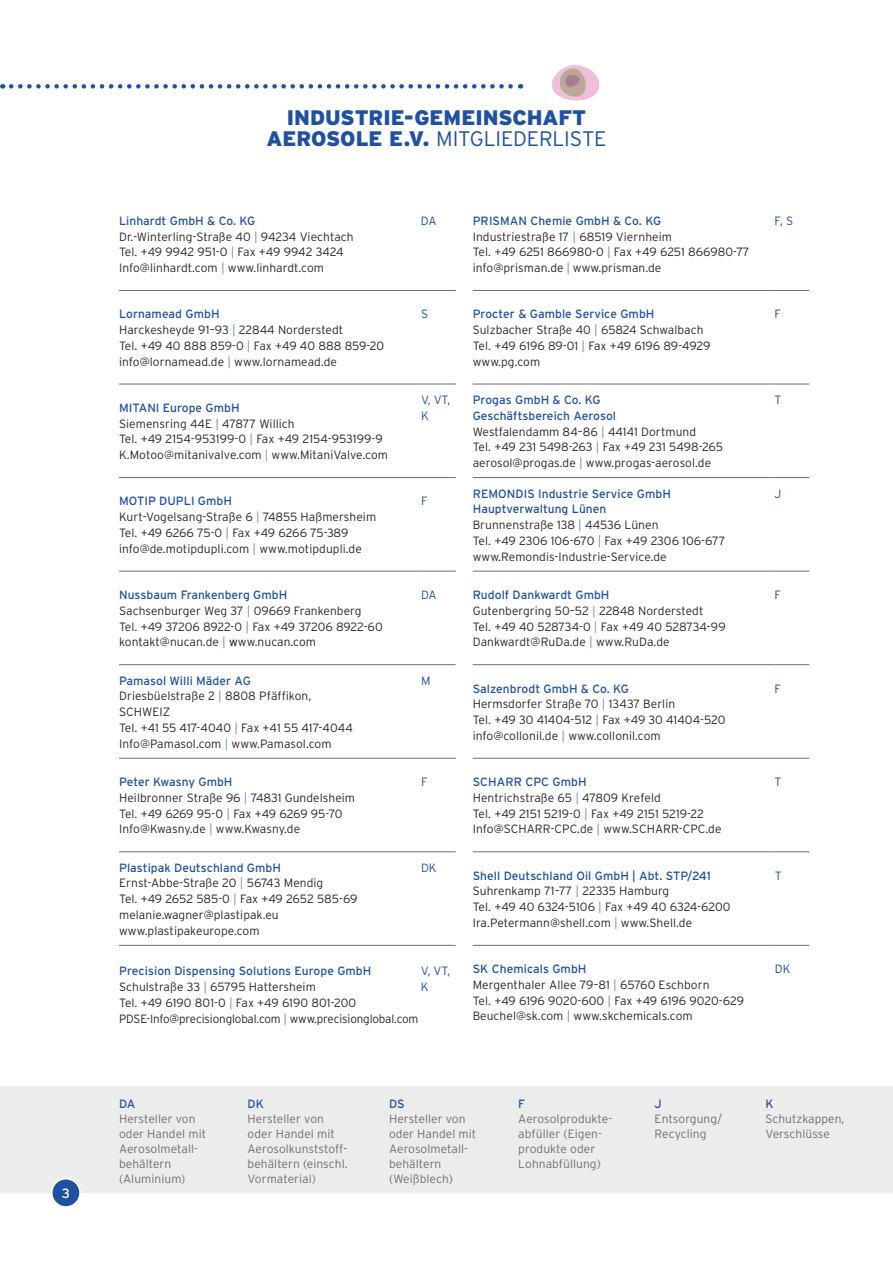
<style>
.page{position:relative;width:893px;height:1263px;background:#fff}
.page>*{position:absolute;margin:0;border:0;box-sizing:border-box;transform-origin:0 0}
.t1{font:900 21px/21px "Interstate";color:#2051a0;text-align:center}
.t2{font:13.5px "Interstate";color:#fff}
.t3{font:300 12px/15.8px "Interstate";letter-spacing:.005em;color:#282827}
.t4{font:300 12px/15px "Interstate";letter-spacing:.005em;color:#6f6f6e}
.t5{font:300 12px/15.8px "Interstate";letter-spacing:-.005em;color:#2051a0}
.t6{font:12px "Interstate";color:#2051a0}
.s1{font-weight:300}
.s2{font-weight:400;color:#2051a0}
.s3{color:#5e8ec6}
.s4{color:#000}
</style>
<div class="page">
<div style="left:0;top:1086px;width:893px;height:107px;background:#ececed"></div>
<svg style="left:552px;top:65px;width:48px;height:36px"></svg>
<svg style="left:11px;top:84px;width:510px;height:5px"></svg>
<hr style="left:119px;top:384px;width:302px;height:1px;background:#6f6f6e">
<hr style="left:421px;top:384px;width:35px;height:1px;background:#6f6f6e">
<hr style="left:119px;top:477px;width:302px;height:1px;background:#6f6f6e">
<hr style="left:421px;top:477px;width:35px;height:1px;background:#6f6f6e">
<hr style="left:119px;top:571px;width:302px;height:1px;background:#6f6f6e">
<hr style="left:421px;top:571px;width:35px;height:1px;background:#6f6f6e">
<hr style="left:119px;top:664px;width:302px;height:1px;background:#6f6f6e">
<hr style="left:421px;top:664px;width:35px;height:1px;background:#6f6f6e">
<hr style="left:119px;top:758px;width:302px;height:1px;background:#6f6f6e">
<hr style="left:421px;top:758px;width:35px;height:1px;background:#6f6f6e">
<hr style="left:119px;top:290px;width:302px;height:1px;background:#6f6f6e">
<hr style="left:421px;top:290px;width:35px;height:1px;background:#6f6f6e">
<hr style="left:119px;top:945px;width:302px;height:1px;background:#6f6f6e">
<hr style="left:421px;top:945px;width:35px;height:1px;background:#6f6f6e">
<hr style="left:119px;top:851px;width:302px;height:1px;background:#6f6f6e">
<hr style="left:421px;top:851px;width:35px;height:1px;background:#6f6f6e">
<hr style="left:473px;top:384px;width:302px;height:1px;background:#6f6f6e">
<hr style="left:775px;top:384px;width:34px;height:1px;background:#6f6f6e">
<hr style="left:473px;top:477px;width:302px;height:1px;background:#6f6f6e">
<hr style="left:775px;top:477px;width:34px;height:1px;background:#6f6f6e">
<hr style="left:473px;top:571px;width:302px;height:1px;background:#6f6f6e">
<hr style="left:775px;top:571px;width:34px;height:1px;background:#6f6f6e">
<hr style="left:473px;top:664px;width:302px;height:1px;background:#6f6f6e">
<hr style="left:775px;top:664px;width:34px;height:1px;background:#6f6f6e">
<hr style="left:473px;top:290px;width:302px;height:1px;background:#6f6f6e">
<hr style="left:775px;top:290px;width:34px;height:1px;background:#6f6f6e">
<hr style="left:473px;top:758px;width:302px;height:1px;background:#6f6f6e">
<hr style="left:775px;top:758px;width:34px;height:1px;background:#6f6f6e">
<hr style="left:473px;top:945px;width:302px;height:1px;background:#6f6f6e">
<hr style="left:775px;top:945px;width:34px;height:1px;background:#6f6f6e">
<hr style="left:473px;top:851px;width:302px;height:1px;background:#6f6f6e">
<hr style="left:775px;top:851px;width:34px;height:1px;background:#6f6f6e">
<div style="left:52px;top:1179px;width:28px;height:28px;background:#2051a0;border-radius:50%"></div>
<div style="left:51px;top:1178px;width:30px;height:30px;border:2px solid #fff;border-radius:50%"></div>
<p class="t2" style="left:62px;top:1186px;width:10px">3</p>
<h1 class="t1" style="left:267px;top:107px;width:342px">INDUSTRIE-GEMEINSCHAFT<br>AEROSOLE E.V. <span class="s1">MITGLIEDERLISTE</span></h1>
<p class="t3" style="left:119px;top:213px;width:236px"><span class="s2">Linhardt GmbH &amp; Co. KG </span>Dr.-Winterling-Straße 40 <span class="s3">|</span> 94234 Viechtach Tel. +49 9942 951-0 <span class="s3">|</span> Fax +49 9942 3424<br>Info@linhardt.com <span class="s3">|</span> www.linhardt.com</p>
<p class="t5" style="left:421px;top:213px;width:17px">DA</p>
<p class="t3" style="left:119px;top:306px;width:267px"><span class="s2">Lornamead GmbH<br></span>Harckesheyde 91–93 <span class="s3">|</span> 22844 Norderstedt<br>Tel. +49 40 888 859-0 <span class="s3">|</span> Fax +49 40 888 859-20 info@lornamead.de <span class="s3">|</span> www.lornamead.de</p>
<p class="t5" style="left:421px;top:306px;width:9px">S</p>
<p class="t3" style="left:119px;top:400px;width:270px"><span class="s2">MITANI Europe GmbH<br></span>Siemensring 44E <span class="s3">|</span> 47877 Willich<br>Tel. +49 2154-953199-0 <span class="s3">|</span> Fax +49 2154-953199-9<br>K.Motoo@mitanivalve.com <span class="s3">|</span> www.MitaniValve.com</p>
<p class="t5" style="left:421px;top:392px;width:31px">V, VT,<br>K</p>
<p class="t3" style="left:119px;top:493px;width:259px"><span class="s2">MOTIP DUPLI GmbH<br></span>Kurt-Vogelsang-Straße 6 <span class="s3">|</span> 74855 Haßmersheim Tel. +49 6266 75-0 <span class="s3">|</span> Fax +49 6266 75-389 info@de.motipdupli.com <span class="s3">|</span> www.motipdupli.de</p>
<p class="t5" style="left:421px;top:493px;width:8px">F</p>
<p class="t3" style="left:119px;top:587px;width:265px"><span class="s2">Nussbaum Frankenberg GmbH<br></span>Sachsenburger Weg 37 <span class="s3">|</span> 09669 Frankenberg Tel. +49 37206 8922-0 <span class="s3">|</span> Fax +49 37206 8922-60 kontakt@nucan.de <span class="s3">|</span> <span class="s4">w</span>ww.nucan.com</p>
<p class="t5" style="left:421px;top:587px;width:17px">DA</p>
<p class="t3" style="left:119px;top:672px;width:235px"><span class="s2">Pamasol Willi Mäder AG<br></span>Driesbüelstraße 2 <span class="s3">|</span> 8808 Pfäffikon,<br>SCHWEIZ<br>Tel. +41 55 417-4040 <span class="s3">|</span> Fax +41 55 417-4044<br>Info@Pamasol.com <span class="s3">|</span> www.Pamasol.com</p>
<p class="t5" style="left:421px;top:672px;width:11px">M</p>
<p class="t3" style="left:119px;top:774px;width:238px"><span class="s2">Peter Kwasny GmbH<br></span>Heilbronner Straße 96 <span class="s3">|</span> 74831 Gundelsheim<br>Tel. +49 6269 95-0 <span class="s3">|</span> Fax +49 6269 95-70<br>Info@Kwasny.de <span class="s3">|</span> www.Kwasny.de</p>
<p class="t5" style="left:421px;top:774px;width:8px">F</p>
<p class="t3" style="left:119px;top:859px;width:240px"><span class="s2">Plastipak Deutschland GmbH<br></span>Ernst-Abbe-Straße 20 <span class="s3">|</span> 56743 Mendig<br>Tel. +49 2652 585-0 <span class="s3">|</span> Fax +49 2652 585-69 melanie.wagner@plastipak.eu www.plastipakeurope.com</p>
<p class="t5" style="left:421px;top:859px;width:17px">DK</p>
<p class="t3" style="left:119px;top:963px;width:301px"><span class="s2">Precision Dispensing Solutions Europe GmbH </span>Schulstraße 33 <span class="s3">|</span> 65795 Hattersheim<br>Tel. +49 6190 801-0 <span class="s3">|</span> Fax +49 6190 801-200<br>PDSE-Info@precisionglobal.com <span class="s3">|</span> www.precisionglobal.com</p>
<p class="t5" style="left:421px;top:963px;width:31px">V, VT,<br>K</p>
<p class="t3" style="left:473px;top:213px;width:278px"><span class="s2">PRISMAN Chemie GmbH &amp; Co. KG<br></span>Industriestraße 17 <span class="s3">|</span> 68519 Viernheim<br>Tel. +49 6251 866980-0 <span class="s3">|</span> Fax +49 6251 866980-77 info@prisman.de <span class="s3">|</span> www.prisman.de</p>
<p class="t5" style="left:775px;top:213px;width:20px">F, S</p>
<p class="t3" style="left:473px;top:306px;width:239px"><span class="s2">Procter &amp; Gamble Service GmbH<br></span>Sulzbacher Straße 40 <span class="s3">|</span> 65824 Schwalbach<br>Tel. +49 6196 89-01 <span class="s3">|</span> Fax +49 6196 89-4929 www.pg.com</p>
<p class="t5" style="left:775px;top:306px;width:8px">F</p>
<p class="t3" style="left:473px;top:392px;width:252px"><span class="s2">Progas GmbH &amp; Co. KG<br>Geschäftsbereich Aerosol<br></span>Westfalendamm 84–86 <span class="s3">|</span> 44141 Dortmund<br>Tel. +49 231 5498-263 <span class="s3">|</span> Fax +49 231 5498-265 aerosol@progas.de <span class="s3">|</span> www.progas-aerosol.de</p>
<p class="t5" style="left:775px;top:392px;width:9px">T</p>
<p class="t3" style="left:473px;top:485px;width:254px"><span class="s2">REMONDIS Industrie Service GmbH Hauptverwaltung Lünen<br></span>Brunnenstraße 138 <span class="s3">|</span> 44536 Lünen<br>Tel. +49 2306 106-670 <span class="s3">|</span> Fax +49 2306 106-677 www.Remondis-Industrie-Service.de</p>
<p class="t5" style="left:775px;top:485px;width:8px">J</p>
<p class="t3" style="left:473px;top:587px;width:254px"><span class="s2">Rudolf Dankwardt GmbH<br></span>Gutenbergring 50–52 <span class="s3">|</span> 22848 Norderstedt<br>Tel. +49 40 528734-0 <span class="s3">|</span> Fax +49 40 528734-99<br>Dankwardt@RuDa.de <span class="s3">|</span> www.RuDa.de</p>
<p class="t5" style="left:775px;top:587px;width:8px">F</p>
<p class="t3" style="left:473px;top:680px;width:254px"><span class="s2">Salzenbrodt GmbH &amp; Co. KG<br></span>Hermsdorfer Straße 70 <span class="s3">|</span> 13437 Berlin<br>Tel. +49 30 41404-512 <span class="s3">|</span> Fax +49 30 41404-520 info@collonil.de <span class="s3">|</span> www.collonil.com</p>
<p class="t5" style="left:775px;top:680px;width:8px">F</p>
<p class="t3" style="left:473px;top:774px;width:250px"><span class="s2">SCHARR CPC GmbH<br></span>Hentrichstraße 65 <span class="s3">|</span> 47809 Krefeld<br>Tel. +49 2151 5219-0 <span class="s3">|</span> Fax +49 2151 5219-22<br>Info@SCHARR-CPC.de <span class="s3">|</span> www.SCHARR-CPC.de</p>
<p class="t5" style="left:775px;top:774px;width:9px">T</p>
<p class="t3" style="left:473px;top:867px;width:259px"><span class="s2">Shell Deutschland Oil GmbH | Abt. STP/241<br></span>Suhrenkamp 71–77 <span class="s3">|</span> 22335 Hamburg<br>Tel. +49 40 6324-5106 <span class="s3">|</span> Fax +49 40 6324-6200<br>Ira.Petermann@shell.com <span class="s3">|</span> www.Shell.de</p>
<p class="t5" style="left:775px;top:867px;width:9px">T</p>
<p class="t3" style="left:473px;top:961px;width:273px"><span class="s2">SK Chemicals GmbH<br></span>Mergenthaler Allee 79–81 <span class="s3">|</span> 65760 Eschborn<br>Tel. +49 6196 9020-600 <span class="s3">|</span> Fax +49 6196 9020-629<br>Beuchel@sk.com <span class="s3">|</span> www.skchemicals.com</p>
<p class="t5" style="left:775px;top:961px;width:17px">DK</p>
<p class="t6" style="left:119px;top:1097px;width:18px">DA</p>
<p class="t4" style="left:119px;top:1111px;width:89px">Hersteller von oder Handel mit<br>Aerosolmetall&shy;behältern (Aluminium)</p>
<p class="t6" style="left:248px;top:1097px;width:18px">DK</p>
<p class="t4" style="left:248px;top:1111px;width:102px">Hersteller von oder Handel mit<br>Aerosolkunststoff&shy;behältern (einschl.<br>Vormaterial)</p>
<p class="t6" style="left:389px;top:1097px;width:17px">DS</p>
<p class="t4" style="left:389px;top:1111px;width:89px">Hersteller von oder Handel mit<br>Aerosolmetall&shy;behältern (Weißblech)</p>
<p class="t6" style="left:518px;top:1097px;width:8px">F</p>
<p class="t4" style="left:518px;top:1111px;width:95px">Aerosolprodukte&shy;abfüller (Eigen&shy;produkte oder<br>Lohnabfüllung)</p>
<p class="t6" style="left:655px;top:1097px;width:9px">J</p>
<p class="t4" style="left:655px;top:1111px;width:69px">Entsorgung/<br>Recycling</p>
<p class="t6" style="left:765px;top:1097px;width:10px">K</p>
<p class="t4" style="left:765px;top:1111px;width:81px">Schutzkappen,<br>Verschlüsse</p>
</div>
